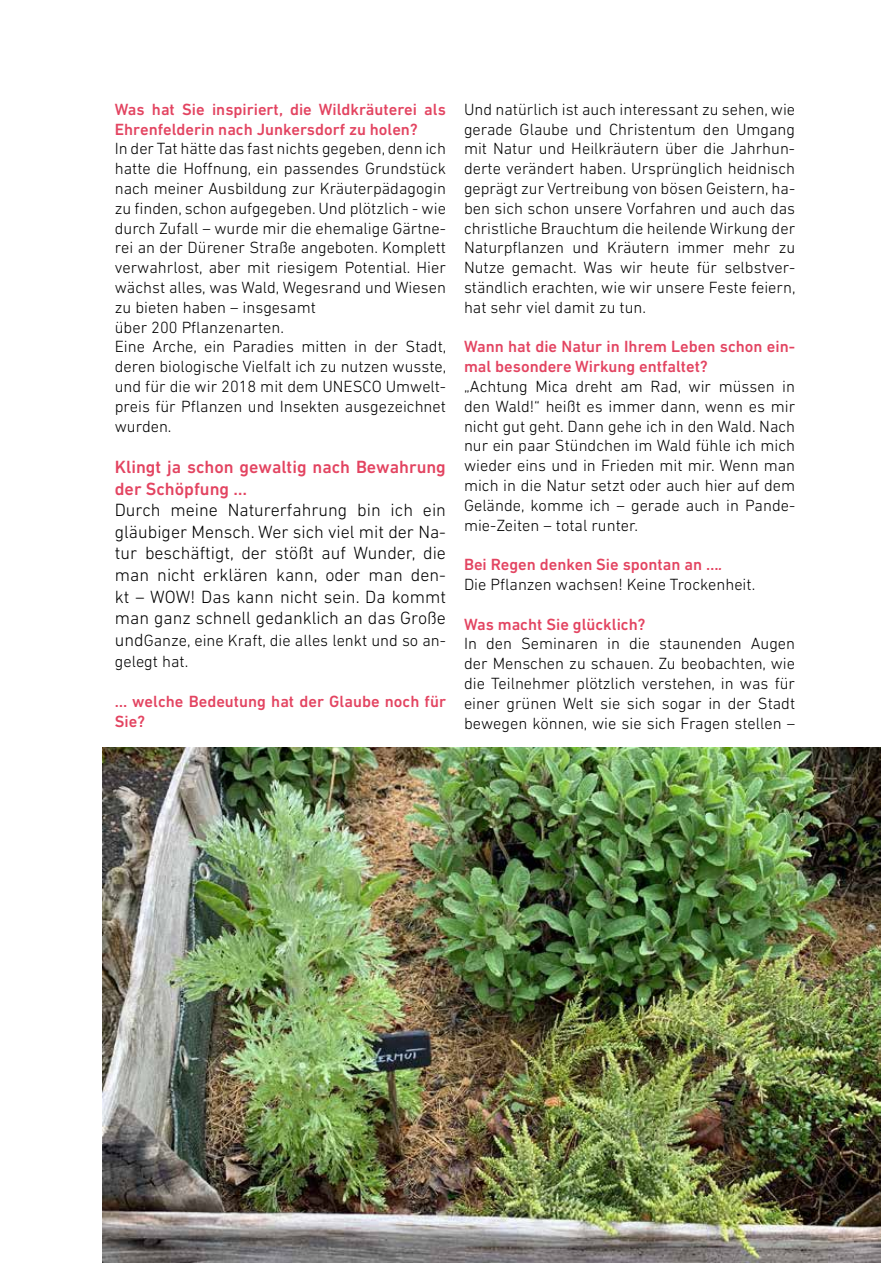
<style>
.page{position:relative;width:893px;height:1263px;background:#fff}
.page>*{position:absolute;margin:0;border:0;box-sizing:border-box;transform-origin:0 0}
.t1{font:300 18px/21.6px "DIN Next LT Pro";color:#000;text-align:justify}
.t2{font:500 18px/21.6px "DIN Next LT Pro";color:#e34461}
.t3{font:300 16.5px/19.8px "DIN Next LT Pro";color:#000}
.t4{font:500 16.5px/19.8px "DIN Next LT Pro";color:#e34461}
.s1{font-size:18px}
.s2{font-weight:500;color:#e34461}
.s3{font-weight:500;font-style:italic;color:#e34461}
</style>
<div class="page">
<img style="left:102px;top:748px;width:779px;height:515px">
<p class="t4" style="left:115px;top:99px;width:333px">Was hat Sie inspiriert, die Wildkräuterei als<br>Ehrenfelderin nach Junkersdorf zu holen?</p>
<p class="t3" style="left:115px;top:139px;width:333px">In der Tat hätte das fast nichts gegeben, denn ich hatte die Hoffnung, ein passendes Grundstück nach meiner Ausbildung zur Kräuterpädagogin zu finden, schon aufgegeben. Und plötzlich - wie durch Zufall – wurde mir die ehemalige Gärtne&shy;rei an der Dürener Straße angeboten. Komplett verwahrlost, aber mit riesigem Potential. Hier wächst alles, was Wald, Wegesrand und Wiesen zu bieten haben – insgesamt<br>über 200 Pflanzenarten.<br>Eine Arche, ein Paradies mitten in der Stadt, deren biologische Vielfalt ich zu nutzen wusste, und für die wir 2018 mit dem UNESCO Umwelt&shy;preis für Pflanzen und Insekten ausgezeichnet wurden.</p>
<p class="t2" style="left:115px;top:456px;width:333px">Klingt ja schon gewaltig nach Bewahrung der Schöpfung …</p>
<p class="t1" style="left:115px;top:499px;width:333px">Durch meine Naturerfahrung bin ich ein gläubiger Mensch. Wer sich viel mit der Na&shy;tur beschäftigt, der stößt auf Wunder, die man nicht erklären kann, oder man den&shy;kt – WOW! Das kann nicht sein. Da kommt man ganz schnell gedanklich an das Große</p>
<p class="t3" style="left:115px;top:629px;width:333px;line-height:21.6px"><span class="s1">und</span>Ganze, eine Kraft, die alles lenkt und so an&shy;gelegt hat.</p>
<p class="t4" style="left:115px;top:691px;width:333px">… welche Bedeutung hat der Glaube noch für<br>Sie?</p>
<p class="t3" style="left:464px;top:99px;width:333px;text-align:justify">Und natürlich ist auch interessant zu sehen, wie gerade Glaube und Christentum den Umgang mit Natur und Heilkräutern über die Jahrhun&shy;derte verändert haben. Ursprünglich heidnisch geprägt zur Vertreibung von bösen Geistern, ha&shy;ben sich schon unsere Vorfahren und auch das christliche Brauchtum die heilende Wirkung der Naturpflanzen und Kräutern immer mehr zu Nutze gemacht. Was wir heute für selbstver&shy;ständlich erachten, wie wir unsere Feste feiern, hat sehr viel damit zu tun.</p>
<p class="t4" style="left:464px;top:337px;width:333px">Wann hat die Natur in Ihrem Leben schon ein&shy;mal besondere Wirkung entfaltet?</p>
<p class="t3" style="left:464px;top:376px;width:333px;text-align:justify">„Achtung Mica dreht am Rad, wir müssen in den Wald!“ heißt es immer dann, wenn es mir nicht gut geht. Dann gehe ich in den Wald. Nach nur ein paar Stündchen im Wald fühle ich mich wieder eins und in Frieden mit mir. Wenn man mich in die Natur setzt oder auch hier auf dem Gelände, komme ich – gerade auch in Pande&shy;mie-Zeiten – total runter.</p>
<p class="t3" style="left:464px;top:554px;width:293px"><span class="s2">Bei Regen denken Sie spontan an …</span><span class="s3">.<br></span>Die Pflanzen wachsen! Keine Trockenheit.</p>
<p class="t4" style="left:464px;top:614px;width:183px">Was macht Sie glücklich?</p>
<p class="t3" style="left:464px;top:634px;width:333px;text-align:justify">In den Seminaren in die staunenden Augen der Menschen zu schauen. Zu beobachten, wie die Teilnehmer plötzlich verstehen, in was für einer grünen Welt sie sich sogar in der Stadt bewegen können, wie sie sich Fragen stellen –</p>
</div>
